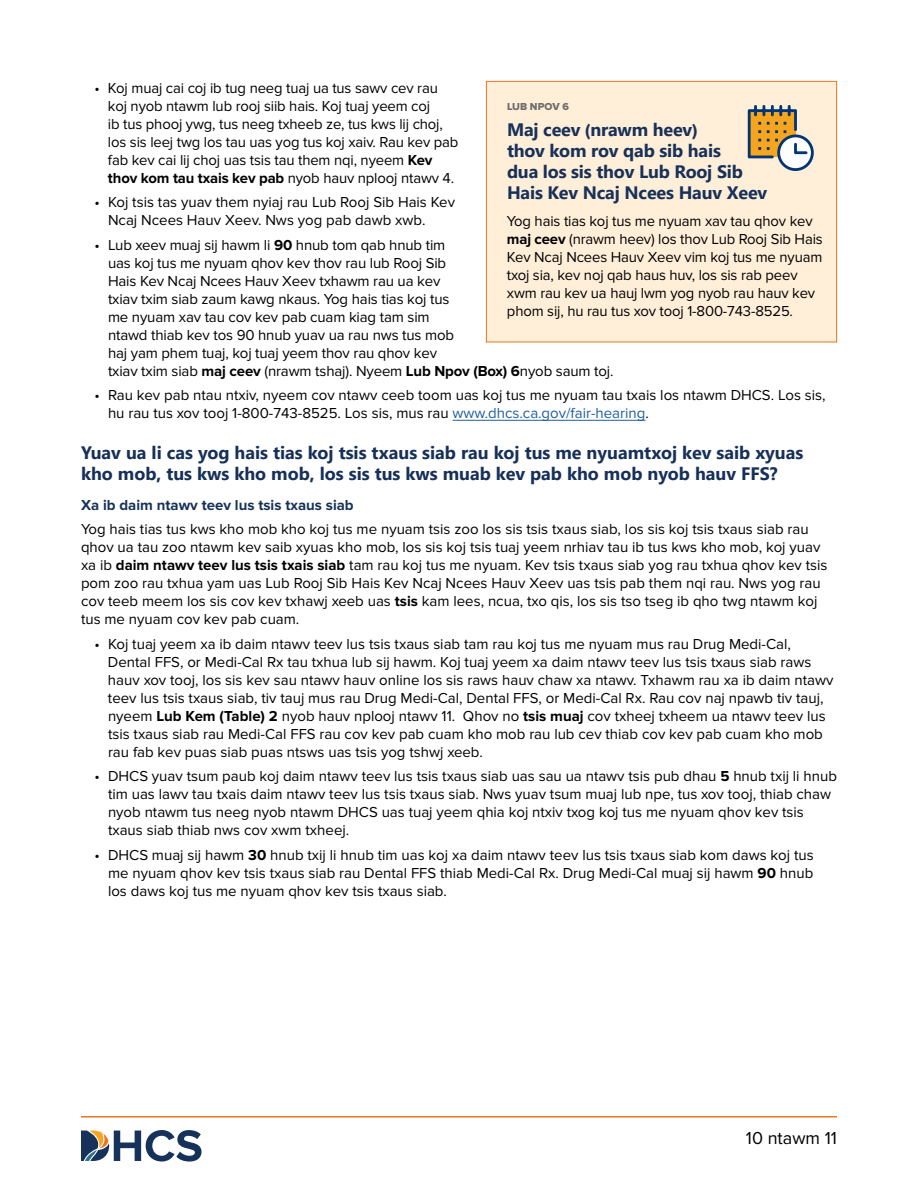
<style>
.page{position:relative;width:918px;height:1188px;background:#fff}
.page>*{position:absolute;margin:0;border:0;box-sizing:border-box;transform-origin:0 0}
.t1{font:700 18px/21px "Segoe UI";color:#173059}
.t2{font:700 18px/21px "Segoe UI";letter-spacing:-.01em;color:#173159}
.t3{font:18px "Proxima Nova";color:#000}
.t4{font:15px/18px "Proxima Nova";color:#000}
.t5{font:700 15px "Proxima Nova";color:#173159}
.t6{font:10.5px "Proxima Nova Extrabld";color:#6e6e6e}
.s1{font-weight:700}
.s2{font-family:"Proxima Nova"}
.s3{color:#215e9e}
</style>
<div class="page">
<hr style="left:81px;top:1116px;width:756px;height:2px;background:#ec7424">
<svg style="left:81px;top:1130px;width:121px;height:32px"></svg>
<div style="left:486px;top:81px;width:351px;height:261px;background:#ffeed8"></div>
<div style="left:486px;top:81px;width:351px;height:261px;border:1px solid #ec7424"></div>
<hr style="left:453px;top:420px;width:192px;height:1px;background:#215e9e">
<svg style="left:748px;top:105px;width:66px;height:66px"></svg>
<p class="t4" style="left:108px;top:79px;width:352px;text-indent:-13px">• Koj muaj cai coj ib tug neeg tuaj ua tus sawv cev rau koj nyob ntawm lub rooj siib hais. Koj tuaj yeem coj<br>ib tus phooj ywg, tus neeg txheeb ze, tus kws lij choj, los sis leej twg los tau uas yog tus koj xaiv. Rau kev pab fab kev cai lij choj uas tsis tau them nqi, nyeem <span class="s1">Kev thov kom tau txais kev pab</span> nyob hauv nplooj ntawv 4.</p>
<p class="t4" style="left:108px;top:194px;width:349px;text-indent:-14px">• Koj tsis tas yuav them nyiaj rau Lub Rooj Sib Hais Kev<br>Ncaj Ncees Hauv Xeev. Nws yog pab dawb xwb.</p>
<p class="t4" style="left:108px;top:236px;width:348px;text-indent:-14px">• Lub xeev muaj sij hawm li <span class="s1">90</span> hnub tom qab hnub tim uas koj tus me nyuam qhov kev thov rau lub Rooj Sib Hais Kev Ncaj Ncees Hauv Xeev txhawm rau ua kev txiav txim siab zaum kawg nkaus. Yog hais tias koj tus me nyuam xav tau cov kev pab cuam kiag tam sim ntawd thiab kev tos 90 hnub yuav ua rau nws tus mob</p>
<p class="t6" style="left:507px;top:102px;width:63px">LUB NPOV 6</p>
<h3 class="t2" style="left:507px;top:117px;width:262px">Maj ceev <span class="s2">(</span>nrawm heev<span class="s2">)<br></span>thov kom rov qab sib hais<br>dua los sis thov Lub Rooj Sib<br>Hais Kev Ncaj Ncees Hauv Xeev</h3>
<p class="t4" style="left:507px;top:213px;width:317px">Yog hais tias koj tus me nyuam xav tau qhov kev <span class="s1">maj ceev</span> (nrawm heev) los thov Lub Rooj Sib Hais Kev Ncaj Ncees Hauv Xeev vim koj tus me nyuam txoj sia, kev noj qab haus huv, los sis rab peev xwm rau kev ua hauj lwm yog nyob rau hauv kev phom sij, hu rau tus xov tooj 1-800-743-8525.</p>
<p class="t4" style="left:108px;top:344px;width:507px">haj yam phem tuaj, koj tuaj yeem thov rau qhov kev<br>txiav txim siab <span class="s1">maj ceev</span> (nrawm tshaj). Nyeem <span class="s1">Lub Npov (Box) 6</span>nyob saum toj.</p>
<p class="t4" style="left:108px;top:387px;width:719px;text-indent:-14px">• Rau kev pab ntau ntxiv, nyeem cov ntawv ceeb toom uas koj tus me nyuam tau txais los ntawm DHCS. Los sis, hu rau tus xov tooj 1-800-743-8525. Los sis, mus rau <span class="s3">www.dhcs.ca.gov/fair-hearing</span>.</p>
<h3 class="t1" style="left:81px;top:440px;width:724px">Yuav ua li cas yog hais tias koj tsis txaus siab rau koj tus me nyuamtxoj kev saib xyuas kho mob, tus kws kho mob, los sis tus kws muab kev pab kho mob nyob hauv FFS?</h3>
<h4 class="t5" style="left:81px;top:496px;width:274px">Xa ib daim ntawv teev lus tsis txaus siab</h4>
<p class="t4" style="left:81px;top:520px;width:748px">Yog hais tias tus kws kho mob kho koj tus me nyuam tsis zoo los sis tsis txaus siab, los sis koj tsis txaus siab rau qhov ua tau zoo ntawm kev saib xyuas kho mob, los sis koj tsis tuaj yeem nrhiav tau ib tus kws kho mob, koj yuav xa ib <span class="s1">daim ntawv teev lus tsis txais siab</span> tam rau koj tus me nyuam. Kev tsis txaus siab yog rau txhua qhov kev tsis pom zoo rau txhua yam uas Lub Rooj Sib Hais Kev Ncaj Ncees Hauv Xeev uas tsis pab them nqi rau. Nws yog rau cov teeb meem los sis cov kev txhawj xeeb uas <span class="s1">tsis</span> kam lees, ncua, txo qis, los sis tso tseg ib qho twg ntawm koj tus me nyuam cov kev pab cuam.</p>
<p class="t4" style="left:108px;top:635px;width:727px;text-indent:-13px">• Koj tuaj yeem xa ib daim ntawv teev lus tsis txaus siab tam rau koj tus me nyuam mus rau Drug Medi-Cal, Dental FFS, or Medi-Cal Rx tau txhua lub sij hawm. Koj tuaj yeem xa daim ntawv teev lus tsis txaus siab raws hauv xov tooj, los sis kev sau ntawv hauv online los sis raws hauv chaw xa ntawv. Txhawm rau xa ib daim ntawv teev lus tsis txaus siab, tiv tauj mus rau Drug Medi-Cal, Dental FFS, or Medi-Cal Rx. Rau cov naj npawb tiv tauj, nyeem <span class="s1">Lub Kem (Table) 2</span> nyob hauv nplooj ntawv 11. Qhov no <span class="s1">tsis muaj</span> cov txheej txheem ua ntawv teev lus tsis txaus siab rau Medi-Cal FFS rau cov kev pab cuam kho mob rau lub cev thiab cov kev pab cuam kho mob rau fab kev puas siab puas ntsws uas tsis yog tshwj xeeb.</p>
<p class="t4" style="left:108px;top:767px;width:730px;text-indent:-14px">• DHCS yuav tsum paub koj daim ntawv teev lus tsis txaus siab uas sau ua ntawv tsis pub dhau <span class="s1">5</span> hnub txij li hnub tim uas lawv tau txais daim ntawv teev lus tsis txaus siab. Nws yuav tsum muaj lub npe, tus xov tooj, thiab chaw nyob ntawm tus neeg nyob ntawm DHCS uas tuaj yeem qhia koj ntxiv txog koj tus me nyuam qhov kev tsis txaus siab thiab nws cov xwm txheej.</p>
<p class="t4" style="left:108px;top:846px;width:707px;text-align:justify;text-indent:-14px">• DHCS muaj sij hawm <span class="s1">30</span> hnub txij li hnub tim uas koj xa daim ntawv teev lus tsis txaus siab kom daws koj tus me nyuam qhov kev tsis txaus siab rau Dental FFS thiab Medi-Cal Rx. Drug Medi-Cal muaj sij hawm <span class="s1">90</span> hnub los daws koj tus me nyuam qhov kev tsis txaus siab.</p>
<p class="t3" style="left:746px;top:1128px;width:93px">10 ntawm 11</p>
</div>
